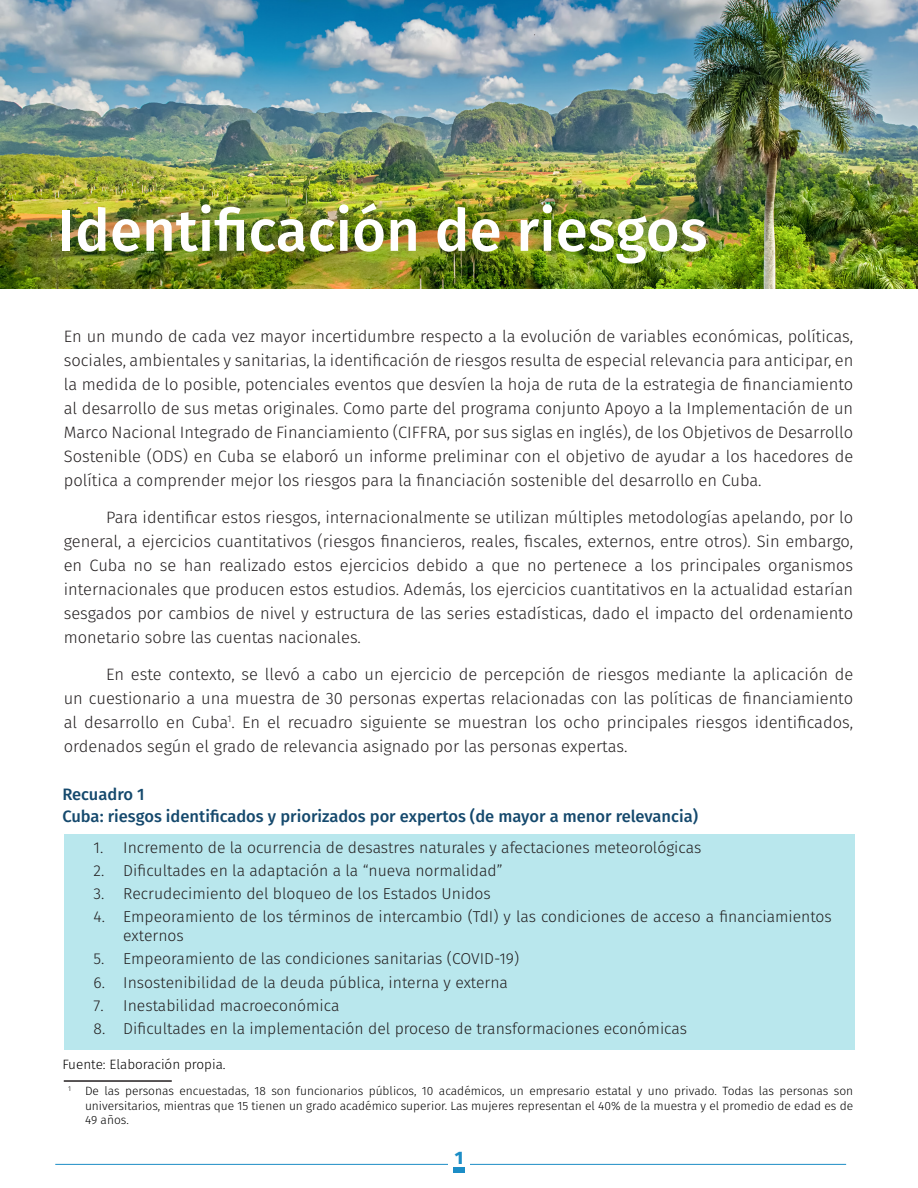
<style>
.page{position:relative;width:918px;height:1188px;background:#fff}
.page>*{position:absolute;margin:0;border:0;box-sizing:border-box;transform-origin:0 0}
.Titulo_Nivel_1{font:500 58.35px "Fira Sans";color:#fff}
.t1{font:800 18px "Fira Sans";color:#1c8dc6}
.Parrafo_Nivel_2{font:300 16.5px/24px "Fira Sans";color:#231f20;text-align:justify}
.Parrafo_Nivel_1{font:300 16.5px/24px "Fira Sans";color:#231f20;text-align:justify}
.Titulo_Grafico{font:500 16.5px/22.5px "Fira Sans";color:#15496d}
.Parrafo_Inciso_en_Re{font:300 15.75px/18.9px "Fira Sans";color:#231f20}
.Fuentes_y_notas{font:300 13.5px "Fira Sans";color:#000}
.Nota_al_pie_de_pagin{font:300 12px/14.4px "Fira Sans";color:#000;text-align:justify}
</style>
<div class="page">
<hr style="left:55px;top:1164px;width:791px;height:1px;background:#1c8dc6">
<div style="left:448px;top:1148px;width:22px;height:24px;background:#fff"></div>
<div style="left:453px;top:1167px;width:12px;height:5px;background:#1c8dc6"></div>
<img style="left:0;top:0;width:918px;height:288px">
<hr style="left:64px;top:1080px;width:108px;height:2px;background:#231f20">
<div style="left:64px;top:834px;width:791px;height:215px;background:#b9e7ed"></div>
<p class="Titulo_Nivel_1" style="left:58px;top:184px;width:651px">Identificación de riesgos</p>
<p class="Parrafo_Nivel_1" style="left:64px;top:325px;width:791px">En un mundo de cada vez mayor incertidumbre respecto a la evolución de variables económicas, políticas, sociales, ambientales y sanitarias, la identificación de riesgos resulta de especial relevancia para anticipar, en la medida de lo posible, potenciales eventos que desvíen la hoja de ruta de la estrategia de financiamiento al desarrollo de sus metas originales. Como parte del programa conjunto Apoyo a la Implementación de un Marco Nacional Integrado de Financiamiento (CIFFRA, por sus siglas en inglés), de los Objetivos de Desarrollo Sostenible (ODS) en Cuba se elaboró un informe preliminar con el objetivo de ayudar a los hacedores de política a comprender mejor los riesgos para la financiación sostenible del desarrollo en Cuba.</p>
<p class="Parrafo_Nivel_2" style="left:64px;top:505px;width:791px;text-indent:43px">Para identificar estos riesgos, internacionalmente se utilizan múltiples metodologías apelando, por lo general, a ejercicios cuantitativos (riesgos financieros, reales, fiscales, externos, entre otros). Sin embargo, en Cuba no se han realizado estos ejercicios debido a que no pertenece a los principales organismos internacionales que producen estos estudios. Además, los ejercicios cuantitativos en la actualidad estarían sesgados por cambios de nivel y estructura de las series estadísticas, dado el impacto del ordenamiento monetario sobre las cuentas nacionales.</p>
<p class="Parrafo_Nivel_2" style="left:64px;top:662px;width:791px;text-indent:43px">En este contexto, se llevó a cabo un ejercicio de percepción de riesgos mediante la aplicación de un cuestionario a una muestra de 30 personas expertas relacionadas con las políticas de financiamiento al desarrollo en Cuba<sup>1</sup>. En el recuadro siguiente se muestran los ocho principales riesgos identificados, ordenados según el grado de relevancia asignado por las personas expertas.</p>
<p class="Titulo_Grafico" style="left:62px;top:782px;width:637px">Recuadro 1<br>Cuba: riesgos identificados y priorizados por expertos (de mayor a menor relevancia)</p>
<p class="Parrafo_Inciso_en_Re" style="left:94px;top:838px;width:609px">1. Incremento de la ocurrencia de desastres naturales y afectaciones meteorológicas</p>
<p class="Parrafo_Inciso_en_Re" style="left:94px;top:861px;width:411px">2. Dificultades en la adaptación a la “nueva normalidad”</p>
<p class="Parrafo_Inciso_en_Re" style="left:94px;top:884px;width:399px">3. Recrudecimiento del bloqueo de los Estados Unidos</p>
<p class="Parrafo_Inciso_en_Re" style="left:123px;top:907px;width:710px;text-indent:-30px">4. Empeoramiento de los términos de intercambio (TdI) y las condiciones de acceso a financiamientos externos</p>
<p class="Parrafo_Inciso_en_Re" style="left:94px;top:949px;width:427px">5. Empeoramiento de las condiciones sanitarias (COVID-19)</p>
<p class="Parrafo_Inciso_en_Re" style="left:94px;top:973px;width:416px">6. Insostenibilidad de la deuda pública, interna y externa</p>
<p class="Parrafo_Inciso_en_Re" style="left:94px;top:996px;width:248px">7. Inestabilidad macroeconómica</p>
<p class="Parrafo_Inciso_en_Re" style="left:94px;top:1019px;width:595px">8. Dificultades en la implementación del proceso de transformaciones económicas</p>
<p class="Fuentes_y_notas" style="left:62px;top:1055px;width:165px">Fuente: Elaboración propia.</p>
<p class="Nota_al_pie_de_pagin" style="left:85px;top:1084px;width:770px;text-indent:-17px"><sup>1</sup> De las personas encuestadas, 18 son funcionarios públicos, 10 académicos, un empresario estatal y uno privado. Todas las personas son universitarios, mientras que 15 tienen un grado académico superior. Las mujeres representan el 40% de la muestra y el promedio de edad es de 49 años.</p>
<p class="t1" style="left:455px;top:1143px;width:10px">1</p>
</div>
